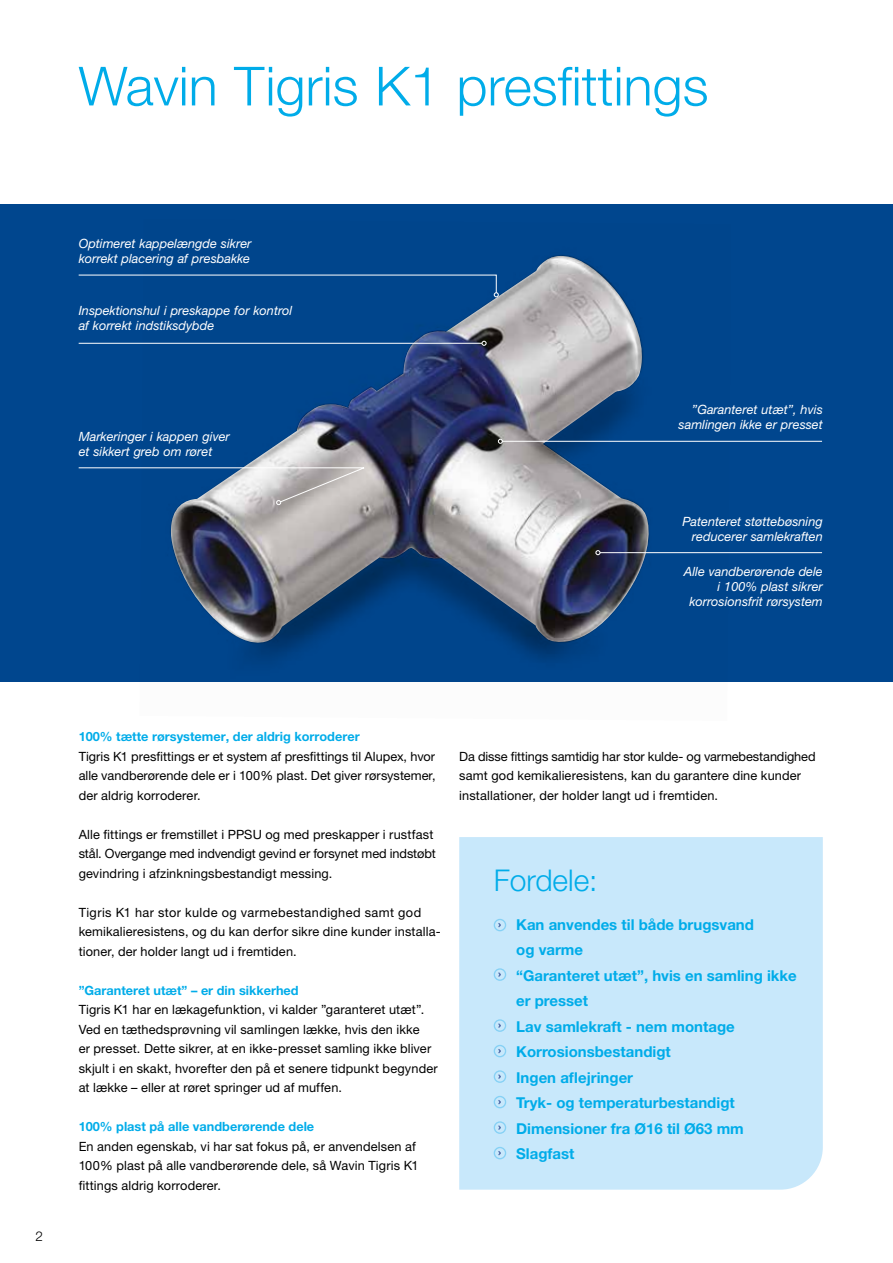
<style>
.page{position:relative;width:893px;height:1263px;background:#fff}
.page>*{position:absolute;margin:0;border:0;box-sizing:border-box;transform-origin:0 0}
.t1{font:300 54px "Helvetica Neue";color:#00ace9}
.t2{font:300 30px "Helvetica Neue";color:#00ace9}
.t3{font:700 15px/25.5px "Helvetica Neue";color:#00ace9}
.t4{font:300 13.5px "Helvetica Neue";color:#000}
.t5{font:12.75px/19.5px "Helvetica Neue";letter-spacing:.01em;color:#000}
.t6{font:italic 12.75px/15px "Helvetica Neue";color:#fff}
.t7{font:700 12.75px "Helvetica Neue";color:#00ace9}
</style>
<div class="page">
<div style="left:0;top:204px;width:893px;height:477px;background:#00468e"></div>
<img style="left:140px;top:255px;width:591px;height:427px">
<img style="left:170px;top:256px;width:481px;height:395px">
<svg style="left:78px;top:274px;width:421px;height:23px"></svg>
<svg style="left:78px;top:467px;width:290px;height:38px"></svg>
<hr style="left:79px;top:343px;width:403px;height:1px;background:#fff">
<svg style="left:481px;top:341px;width:6px;height:5px"></svg>
<hr style="left:600px;top:552px;width:222px;height:1px;background:#fff">
<svg style="left:595px;top:550px;width:5px;height:5px"></svg>
<hr style="left:502px;top:441px;width:320px;height:1px;background:#fff">
<svg style="left:498px;top:439px;width:5px;height:5px"></svg>
<div style="left:459px;top:837px;width:364px;height:353px;background:#c8e8fb"></div>
<div style="left:494px;top:919px;width:12px;height:12px;border:1px solid #86d1f5;border-radius:50%"></div>
<svg style="left:497px;top:921px;width:5px;height:7px"></svg>
<div style="left:494px;top:968px;width:12px;height:13px;border:1px solid #86d1f5;border-radius:50%"></div>
<svg style="left:497px;top:971px;width:5px;height:7px"></svg>
<div style="left:494px;top:1019px;width:12px;height:13px;border:1px solid #86d1f5;border-radius:50%"></div>
<svg style="left:497px;top:1022px;width:5px;height:7px"></svg>
<div style="left:494px;top:1045px;width:12px;height:12px;border:1px solid #86d1f5;border-radius:50%"></div>
<svg style="left:497px;top:1047px;width:5px;height:7px"></svg>
<div style="left:494px;top:1070px;width:12px;height:13px;border:1px solid #86d1f5;border-radius:50%"></div>
<svg style="left:497px;top:1073px;width:5px;height:7px"></svg>
<div style="left:494px;top:1096px;width:12px;height:12px;border:1px solid #86d1f5;border-radius:50%"></div>
<svg style="left:497px;top:1098px;width:5px;height:7px"></svg>
<div style="left:494px;top:1121px;width:12px;height:13px;border:1px solid #86d1f5;border-radius:50%"></div>
<svg style="left:497px;top:1124px;width:5px;height:7px"></svg>
<div style="left:494px;top:1147px;width:12px;height:12px;border:1px solid #86d1f5;border-radius:50%"></div>
<svg style="left:497px;top:1149px;width:5px;height:7px"></svg>
<h1 class="t1" style="left:79px;top:53px;width:631px">Wavin Tigris K1 presfittings</h1>
<p class="t6" style="left:79px;top:236px;width:174px">Optimeret kappelængde sikrer korrekt placering af presbakke</p>
<p class="t6" style="left:79px;top:303px;width:215px">Inspektionshul i preskappe for kontrol af korrekt indstiksdybde</p>
<p class="t6" style="left:79px;top:429px;width:153px">Markeringer i kappen giver et sikkert greb om røret</p>
<p class="t6" style="left:679px;top:402px;width:146px;text-align:right">”Garanteret utæt”, hvis samlingen ikke er presset</p>
<p class="t6" style="left:682px;top:513px;width:142px;text-align:right">Patenteret støttebøsning reducerer samlekraften</p>
<p class="t6" style="left:684px;top:563px;width:140px;text-align:right">Alle vandberørende dele i 100% plast sikrer korrosionsfrit rørsystem</p>
<p class="t4" style="left:36px;top:1227px;width:9px">2</p>
<p class="t7" style="left:79px;top:729px;width:282px">100% tætte rørsystemer, der aldrig korroderer</p>
<p class="t5" style="left:79px;top:746px;width:358px;text-align:justify">Tigris K1 presfittings er et system af presfittings til Alupex, hvor alle vandberørende dele er i 100% plast. Det giver rørsystemer, der aldrig korroderer.</p>
<p class="t5" style="left:79px;top:824px;width:359px">Alle fittings er fremstillet i PPSU og med preskapper i rustfast stål. Overgange med indvendigt gevind er forsynet med indstøbt gevindring i afzinkningsbestandigt messing.</p>
<p class="t5" style="left:79px;top:902px;width:363px">Tigris K1 har stor kulde og varmebestandighed samt god kemikalieresistens, og du kan derfor sikre dine kunder installa&shy;tioner, der holder langt ud i fremtiden.</p>
<p class="t7" style="left:79px;top:982px;width:222px">”Garanteret utæt” – er din sikkerhed</p>
<p class="t5" style="left:79px;top:999px;width:361px">Tigris K1 har en lækagefunktion, vi kalder ”garanteret utæt”.<br>Ved en tæthedsprøvning vil samlingen lække, hvis den ikke<br>er presset. Dette sikrer, at en ikke-presset samling ikke bliver skjult i en skakt, hvorefter den på et senere tidpunkt begynder at lække – eller at røret springer ud af muffen.</p>
<p class="t7" style="left:79px;top:1118px;width:237px">100% plast på alle vandberørende dele</p>
<p class="t5" style="left:79px;top:1136px;width:341px">En anden egenskab, vi har sat fokus på, er anvendelsen af<br>100% plast på alle vandberørende dele, så Wavin Tigris K1 fittings aldrig korroderer.</p>
<p class="t5" style="left:459px;top:746px;width:358px">Da disse fittings samtidig har stor kulde- og varmebestandighed samt god kemikalieresistens, kan du garantere dine kunder installationer, der holder langt ud i fremtiden.</p>
<h2 class="t2" style="left:494px;top:862px;width:105px">Fordele:</h2>
<p class="t3" style="left:516px;top:911px;width:282px">Kan anvendes til både brugsvand<br>og varme<br>“Garanteret utæt”, hvis en samling ikke er presset<br>Lav samlekraft - nem montage<br>Korrosionsbestandigt<br>Ingen aflejringer<br>Tryk- og temperaturbestandigt<br>Dimensioner fra Ø16 til Ø63 mm<br>Slagfast</p>
</div>
